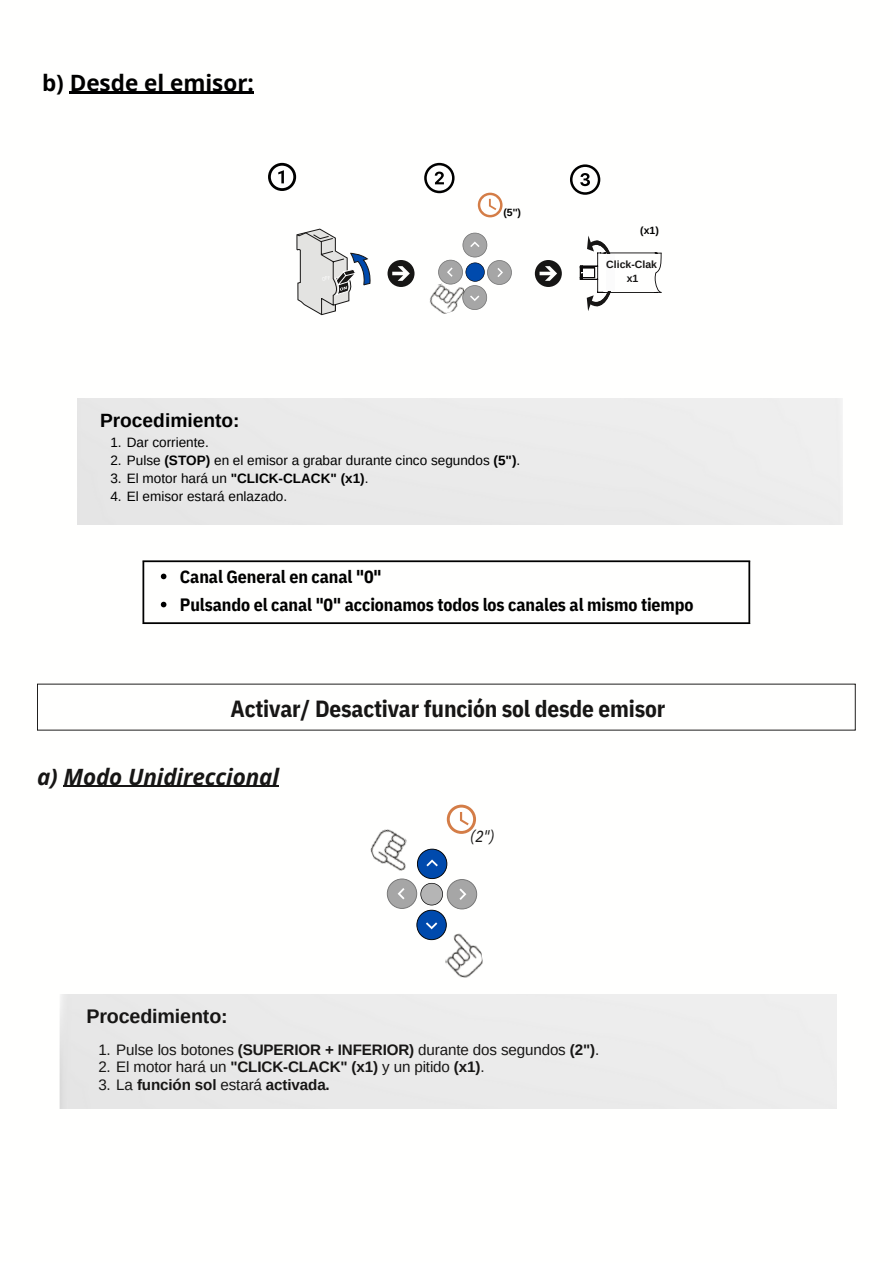
<style>
.page{position:relative;width:893px;height:1264px;background:#fff}
.page>*{position:absolute;margin:0;border:0;box-sizing:border-box;transform-origin:0 0}
.t1{font:700 23.25px "IBM Plex Sans Cond";letter-spacing:-.01em;color:#171615}
.t2{font:italic 700 22.5px "Open Sans";letter-spacing:-.005em;color:#171615}
.t3{font:700 22.5px "Open Sans";color:#000}
.t4{font:700 19.65px "Arimo";letter-spacing:-.01em;color:#171615}
.t5{font:700 19.2px "Arimo";color:#000}
.t6{font:700 17.85px/28px "IBM Plex Sans Cond";letter-spacing:-.005em;color:#000}
.t7{font:italic 16.2px "IBM Plex Sans Cond";color:#171615}
.t8{font:15.15px "Arimo";letter-spacing:-.01em;color:#171615}
.t9{font:700 15.15px "Arimo";letter-spacing:-.01em;color:#171615}
.t10{font:13.5px "Arimo";color:#000}
.t11{font:700 13.5px "Arimo";color:#000}
.t12{font:700 10.5px/14px "Arimo";color:#171615;text-align:center}
.t13{font:700 10.5px "Arimo";color:#000}
.s1{font-weight:700}
.s2{font-weight:400}
</style>
<div class="page">
<svg style="left:296px;top:229px;width:74px;height:86px"></svg>
<svg style="left:580px;top:235px;width:81px;height:76px"></svg>
<svg style="left:438px;top:233px;width:74px;height:77px"></svg>
<img style="left:429px;top:277px;width:40px;height:37px">
<svg style="left:478px;top:193px;width:24px;height:24px"></svg>
<svg style="left:268px;top:163px;width:28px;height:28px"></svg>
<svg style="left:424px;top:163px;width:30px;height:30px"></svg>
<svg style="left:570px;top:164px;width:30px;height:31px"></svg>
<svg style="left:535px;top:260px;width:26px;height:27px"></svg>
<svg style="left:387px;top:260px;width:27px;height:27px"></svg>
<hr style="left:70px;top:92px;width:184px;height:2px;background:#000">
<hr style="left:142px;top:562px;width:2px;height:60px;background:#000">
<hr style="left:748px;top:562px;width:2px;height:60px;background:#000">
<hr style="left:142px;top:560px;width:608px;height:2px;background:#000">
<hr style="left:142px;top:622px;width:608px;height:2px;background:#000">
<svg style="left:161px;top:573px;width:5px;height:6px"></svg>
<svg style="left:161px;top:601px;width:5px;height:6px"></svg>
<svg style="left:37px;top:683px;width:818px;height:47px"></svg>
<svg style="left:387px;top:848px;width:90px;height:92px"></svg>
<img style="left:370px;top:829px;width:46px;height:50px">
<img style="left:442px;top:929px;width:41px;height:49px">
<svg style="left:447px;top:804px;width:29px;height:29px"></svg>
<hr style="left:63px;top:785px;width:216px;height:2px;background:#171615">
<h2 class="t3" style="left:42px;top:67px;width:213px">b) Desde el emisor:</h2>
<p class="t5" style="left:100px;top:409px;width:141px">Procedimiento:</p>
<p class="t13" style="left:503px;top:207px;width:19px">(5'')</p>
<p class="t10" style="left:110px;top:435px;width:100px">1. Dar corriente.</p>
<p class="t10" style="left:110px;top:453px;width:411px">2. Pulse <span class="s1">(STOP)</span> en el emisor a grabar durante cinco segundos <span class="s1">(5")</span>.</p>
<p class="t11" style="left:110px;top:471px;width:259px"><span class="s2">3. El motor hará un</span> "CLICK-CLACK" (x1)<span class="s2">.</span></p>
<p class="t10" style="left:110px;top:489px;width:178px">4. El emisor estará enlazado.</p>
<p class="t13" style="left:640px;top:225px;width:20px">(x1)</p>
<p class="t12" style="left:606px;top:257px;width:52px">Click-Clak x1</p>
<p class="t6" style="left:180px;top:562px;width:515px">Canal General en canal "0"<br>Pulsando el canal "0" accionamos todos los canales al mismo tiempo</p>
<h1 class="t1" style="left:230px;top:693px;width:436px">Activar/ Desactivar función sol desde emisor</h1>
<h2 class="t2" style="left:37px;top:760px;width:243px">a) Modo Unidireccional</h2>
<p class="t4" style="left:86px;top:1004px;width:143px">Procedimiento:</p>
<p class="t7" style="left:470px;top:825px;width:26px">(2")</p>
<p class="t8" style="left:98px;top:1040px;width:502px">1. Pulse los botones <span class="s1">(SUPERIOR + INFERIOR)</span> durante dos segundos <span class="s1">(2")</span>.</p>
<p class="t8" style="left:98px;top:1058px;width:387px">2. El motor hará un <span class="s1">"CLICK-CLACK" (x1)</span> y un pitido <span class="s1">(x1)</span>.</p>
<p class="t9" style="left:98px;top:1076px;width:233px"><span class="s2">3. La</span> función sol <span class="s2">estará</span> activada.</p>
</div>
